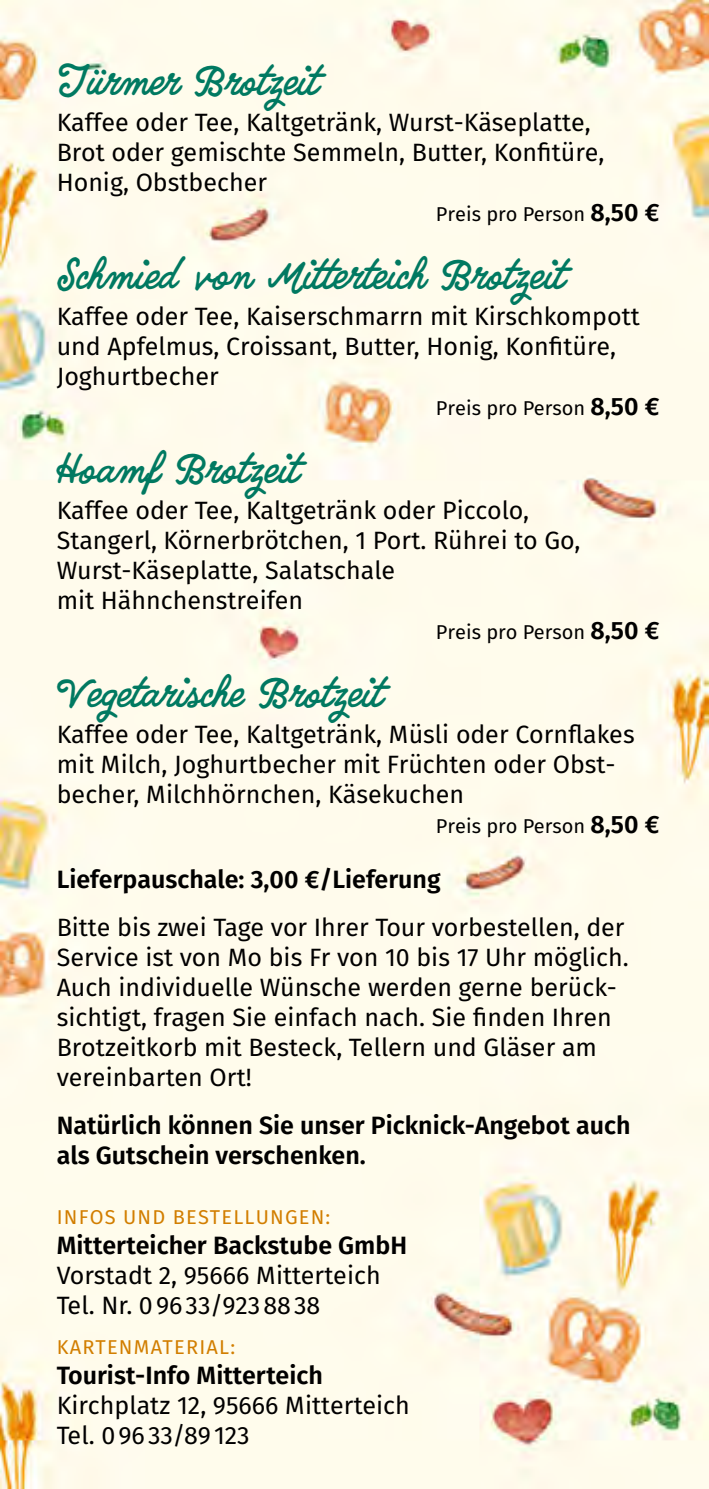
<style>
.page{position:relative;width:709px;height:1489px;background:#fff}
.page>*{position:absolute;margin:0;border:0;box-sizing:border-box;transform-origin:0 0}
.t1{font:35px "Quimby Gubernatorial";color:#007961}
.t2{font:25px/30px "Fira Sans";color:#000}
.t3{font:600 25px/30px "Fira Sans";color:#000}
.t4{font:20px "Fira Sans";color:#000}
.t5{font:20px "Fira Sans";letter-spacing:.06em;color:#d27e00}
.s1{font-weight:600;font-size:25px}
</style>
<div class="page">
<div style="left:0;top:0;width:709px;height:1488px;background:#fffbec"></div>
<h1 class="t1" style="left:57px;top:61px;width:261px">Türmer Brotzeit</h1>
<p class="t2" style="left:57px;top:107px;width:549px">Kaffee oder Tee, Kaltgetränk, Wurst-Käseplatte,<br>Brot oder gemischte Semmeln, Butter, Konfitüre,<br>Honig, Obstbecher</p>
<p class="t4" style="left:436px;top:200px;width:225px">Preis pro Person <span class="s1">8,50 €</span></p>
<h1 class="t1" style="left:57px;top:255px;width:508px">Schmied von Mitterteich Brotzeit</h1>
<p class="t2" style="left:57px;top:301px;width:584px">Kaffee oder Tee, Kaiserschmarrn mit Kirschkompott und Apfelmus, Croissant, Butter, Honig, Konfitüre,<br>Joghurtbecher</p>
<p class="t4" style="left:436px;top:394px;width:225px">Preis pro Person <span class="s1">8,50 €</span></p>
<h1 class="t1" style="left:57px;top:449px;width:242px">Hoamf Brotzeit</h1>
<p class="t2" style="left:57px;top:495px;width:525px">Kaffee oder Tee, Kaltgetränk oder Piccolo, Stangerl, Körnerbrötchen, 1 Port. Rührei to Go, Wurst-Käseplatte, Salatschale<br>mit Hähnchenstreifen</p>
<p class="t4" style="left:436px;top:618px;width:225px">Preis pro Person <span class="s1">8,50 €</span></p>
<h1 class="t1" style="left:57px;top:673px;width:326px">Vegetarische Brotzeit</h1>
<p class="t2" style="left:57px;top:719px;width:579px">Kaffee oder Tee, Kaltgetränk, Müsli oder Cornflakes mit Milch, Joghurtbecher mit Früchten oder Obst&shy;becher, Milchhörnchen, Käsekuchen</p>
<p class="t4" style="left:436px;top:812px;width:225px">Preis pro Person <span class="s1">8,50 €</span></p>
<p class="t3" style="left:57px;top:864px;width:385px">Lieferpauschale: 3,00 €/Lieferung</p>
<p class="t2" style="left:57px;top:912px;width:573px">Bitte bis zwei Tage vor Ihrer Tour vorbestellen, der Service ist von Mo bis Fr von 10 bis 17 Uhr möglich.<br>Auch individuelle Wünsche werden gerne berück&shy;sichtigt, fragen Sie einfach nach. Sie finden Ihren Brotzeitkorb mit Besteck, Tellern und Gläser am vereinbarten Ort!</p>
<p class="t3" style="left:57px;top:1109px;width:575px">Natürlich können Sie unser Picknick-Angebot auch als Gutschein verschenken.</p>
<p class="t5" style="left:57px;top:1202px;width:275px">INFOS UND BESTELLUNGEN:</p>
<p class="t3" style="left:57px;top:1229px;width:352px">Mitterteicher Backstube GmbH</p>
<p class="t2" style="left:57px;top:1259px;width:325px">Vorstadt 2, 95666 Mitterteich<br>Tel. Nr. 09633/9238838</p>
<p class="t5" style="left:57px;top:1332px;width:180px">KARTENMATERIAL:</p>
<p class="t3" style="left:57px;top:1359px;width:268px">Tourist-Info Mitterteich</p>
<p class="t2" style="left:57px;top:1389px;width:355px">Kirchplatz 12, 95666 Mitterteich<br>Tel. 09633/89123</p>
</div>
